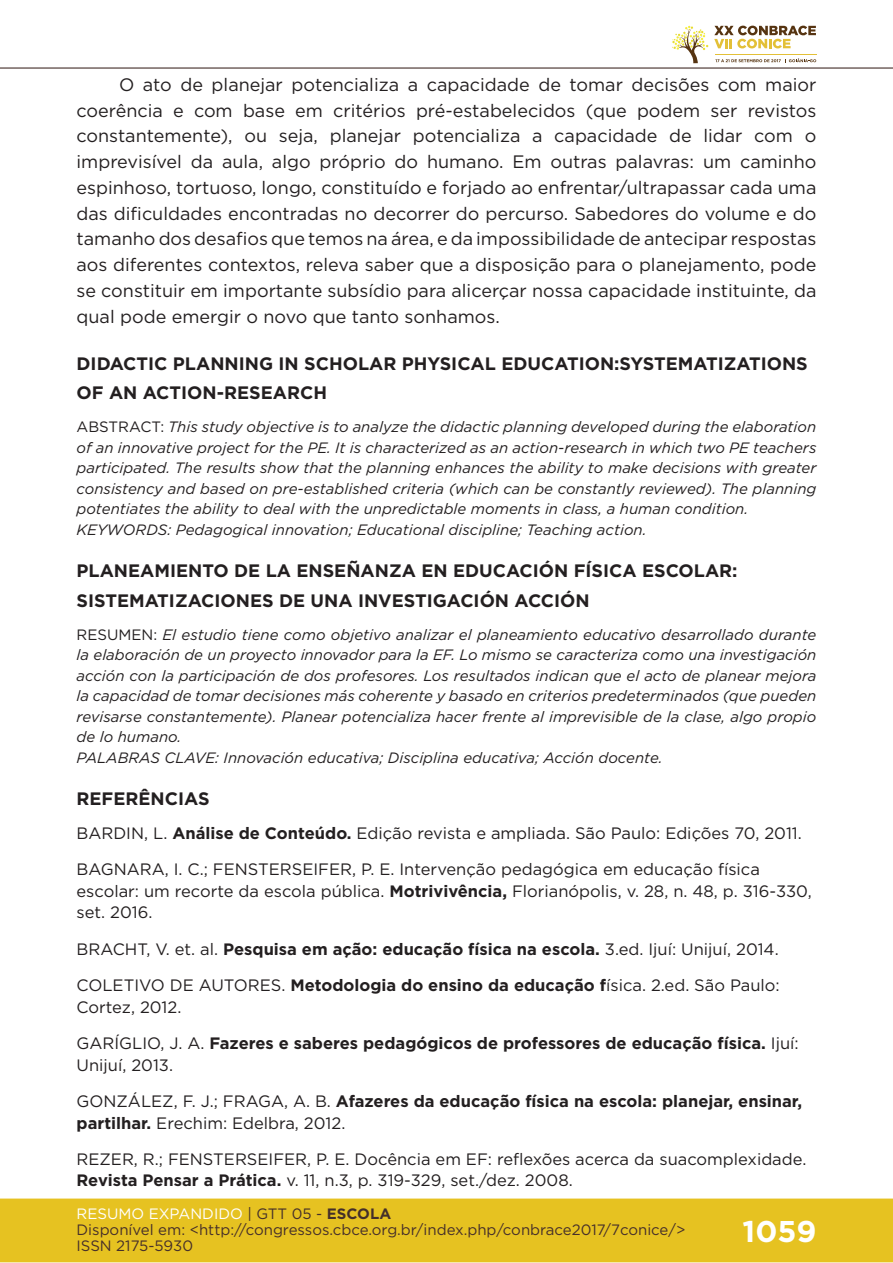
<style>
.page{position:relative;width:893px;height:1263px;background:#fff}
.page>*{position:absolute;margin:0;border:0;box-sizing:border-box;transform-origin:0 0}
.t1{font:700 30px "Gotham";color:#fff}
.t2{font:18px/25.8px "Gotham";color:#231f20;text-align:justify}
.t3{font:700 18px/29.4px "Gotham";color:#231f20}
.t4{font:16.5px/21.5px "Gotham";color:#231f20}
.t5{font:700 16.5px/21.5px "Gotham";color:#231f20}
.t6{font:italic 15px/20.4px "Gotham";color:#231f20}
.t7{font:15px/16px "Gotham";color:#462f2a}
.s1{font-style:normal}
.s2{font-weight:700}
.s3{font-weight:400}
.s4{color:#fff}
.s5{color:#442f2a}
.s6{font-weight:700;color:#442f2a}
</style>
<div class="page">
<div style="left:0;top:1198px;width:893px;height:64px;background:#e6c221;border:2px solid #e6c221"></div>
<hr style="left:0;top:67px;width:893px;height:2px;background:#442f2a">
<svg style="left:672px;top:26px;width:144px;height:37px"></svg>
<p class="t2" style="left:77px;top:71px;width:741px;text-indent:43px">O ato de planejar potencializa a capacidade de tomar decisões com maior coerência e com base em critérios pré-estabelecidos (que podem ser revistos constantemente), ou seja, planejar potencializa a capacidade de lidar com o imprevisível da aula, algo próprio do humano. Em outras palavras: um caminho espinhoso, tortuoso, longo, constituído e forjado ao enfrentar/ultrapassar cada uma das dificuldades encontradas no decorrer do percurso. Sabedores do volume e do tamanho dos desafios que temos na área, e da impossibilidade de antecipar respostas aos diferentes contextos, releva saber que a disposição para o planejamento, pode se constituir em importante subsídio para alicerçar nossa capacidade instituinte, da qual pode emergir o novo que tanto sonhamos.</p>
<p class="t3" style="left:77px;top:348px;width:733px">DIDACTIC PLANNING IN SCHOLAR PHYSICAL EDUCATION:SYSTEMATIZATIONS<br>OF AN ACTION-RESEARCH</p>
<p class="t6" style="left:77px;top:417px;width:741px"><span class="s1">ABSTRACT:</span> This study objective is to analyze the didactic planning developed during the elaboration of an innovative project for the PE. It is characterized as an action-research in which two PE teachers participated. The results show that the planning enhances the ability to make decisions with greater consistency and based on pre-established criteria (which can be constantly reviewed). The planning potentiates the ability to deal with the unpredictable moments in class, a human condition.<br>KEYWORDS: Pedagogical innovation; Educational discipline; Teaching action.</p>
<p class="t3" style="left:77px;top:556px;width:663px">PLANEAMIENTO DE LA ENSEÑANZA EN EDUCACIÓN FÍSICA ESCOLAR:<br>SISTEMATIZACIONES DE UNA INVESTIGACIÓN ACCIÓN</p>
<p class="t6" style="left:77px;top:624px;width:741px"><span class="s1">RESUMEN:</span> El estudio tiene como objetivo analizar el planeamiento educativo desarrollado durante la elaboración de un proyecto innovador para la EF. Lo mismo se caracteriza como una investigación acción con la participación de dos profesores. Los resultados indican que el acto de planear mejora la capacidad de tomar decisiones más coherente y basado en criterios predeterminados (que pueden revisarse constantemente). Planear potencializa hacer frente al imprevisible de la clase, algo propio de lo humano.<br>PALABRAS CLAVE: Innovación educativa; Disciplina educativa; Acción docente.</p>
<p class="t3" style="left:77px;top:784px;width:135px">REFERÊNCIAS</p>
<p class="t4" style="left:77px;top:822px;width:727px">BARDIN, L. <span class="s2">Análise de Conteúdo.</span> Edição revista e ampliada. São Paulo: Edições 70, 2011.</p>
<p class="t4" style="left:77px;top:858px;width:737px">BAGNARA, I. C.; FENSTERSEIFER, P. E. Intervenção pedagógica em educação física escolar: um recorte da escola pública. <span class="s2">Motrivivência,</span> Florianópolis, v. 28, n. 48, p. 316-330, set. 2016.</p>
<p class="t5" style="left:77px;top:938px;width:704px"><span class="s3">BRACHT, V. et. al.</span> Pesquisa em ação: educação física na escola. <span class="s3">3.ed. Ijuí: Unijuí, 2014.</span></p>
<p class="t4" style="left:77px;top:974px;width:705px">COLETIVO DE AUTORES. <span class="s2">Metodologia do ensino da educação f</span>ísica. 2.ed. São Paulo:<br>Cortez, 2012.</p>
<p class="t5" style="left:77px;top:1032px;width:724px"><span class="s3">GARÍGLIO, J. A.</span> Fazeres e saberes pedagógicos de professores de educação física. <span class="s3">Ijuí:<br>Unijuí, 2013.</span></p>
<p class="t5" style="left:77px;top:1090px;width:727px"><span class="s3">GONZÁLEZ, F. J.; FRAGA, A. B.</span> Afazeres da educação física na escola: planejar, ensinar, partilhar. <span class="s3">Erechim: Edelbra, 2012.</span></p>
<p class="t4" style="left:77px;top:1148px;width:731px">REZER, R.; FENSTERSEIFER, P. E. Docência em EF: reflexões acerca da suacomplexidade.<br><span class="s2">Revista Pensar a Prática.</span> v. 11, n.3, p. 319-329, set./dez. 2008.</p>
<p class="t7" style="left:77px;top:1205px;width:610px"><span class="s4">RESUMO EXPANDIDO</span> <span class="s5">| GTT 05 -</span> <span class="s6">ESCOLA<br></span>Disponível em: &lt;http://congressos.cbce.org.br/index.php/conbrace2017/7conice/&gt;<br>ISSN 2175-5930</p>
<h1 class="t1" style="left:742px;top:1212px;width:75px">1059</h1>
</div>
